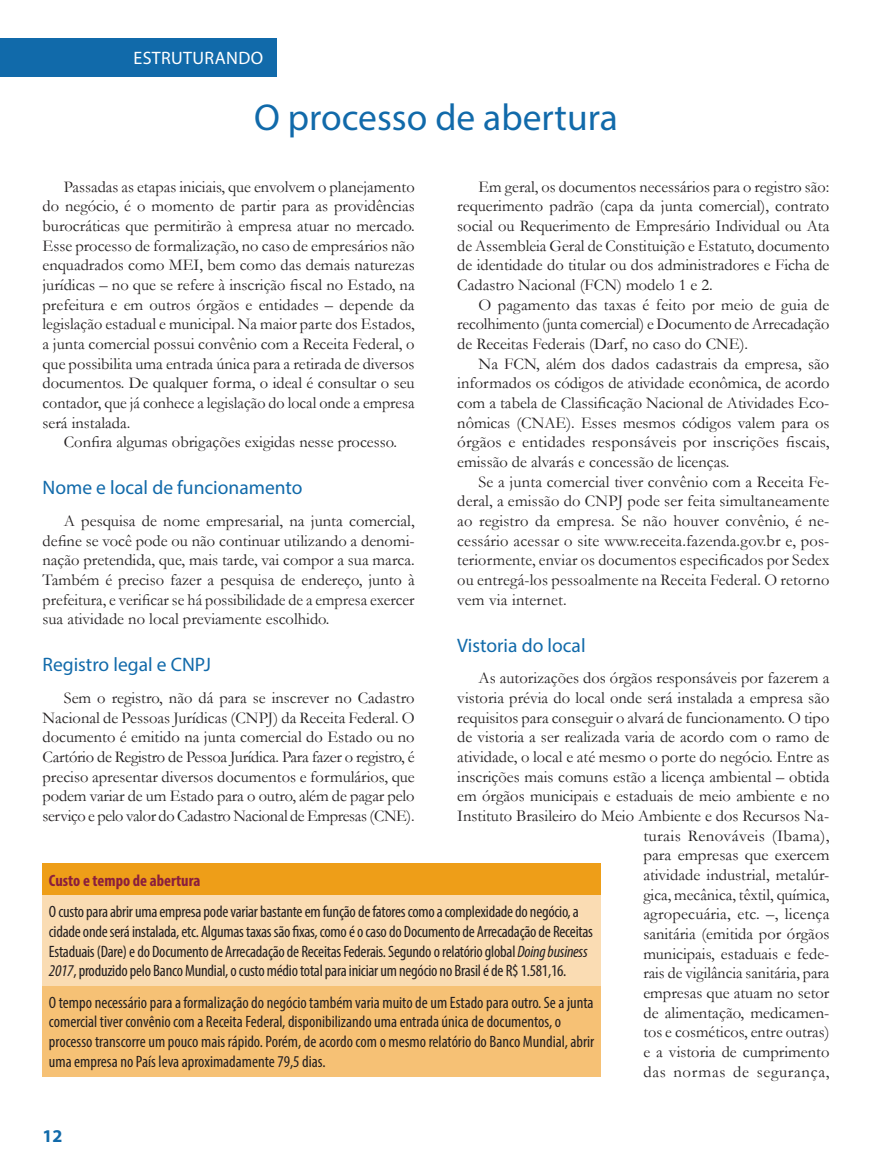
<style>
.page{position:relative;width:872px;height:1170px;background:#fff}
.page>*{position:absolute;margin:0;border:0;box-sizing:border-box;transform-origin:0 0}
.t1{font:37.5px "Myriad Pro";color:#116aaa}
.t2{font:19.5px "Myriad Pro";color:#116aaa}
.t3{font:18px "Myriad Pro";letter-spacing:.02em;color:#fff}
.t4{font:700 18px "Myriad Pro";color:#116aaa}
.t5{font:16.5px/19.6px "Garamond";color:#231f20;text-align:justify}
.t6{font:condensed 16.5px/19.6px "Myriad Pro";letter-spacing:-.015em;color:#231f20}
.t7{font:700 condensed 16.5px "Myriad Pro";color:#8a1e3d}
.s1{font-style:italic}
</style>
<div class="page">
<div style="left:0;top:38px;width:276px;height:39px;background:#116aaa"></div>
<div style="left:43px;top:863px;width:558px;height:32px;background:#ee9e18"></div>
<div style="left:43px;top:895px;width:558px;height:90px;background:#fadcb3"></div>
<div style="left:43px;top:985px;width:558px;height:91px;background:#f6c175"></div>
<p class="t3" style="left:133px;top:47px;width:131px">ESTRUTURANDO</p>
<h1 class="t1" style="left:254px;top:94px;width:365px">O processo de abertura</h1>
<p class="t5" style="left:43px;top:176px;width:374px;text-indent:21px">Passadas as etapas iniciais, que envolvem o planejamento do negócio, é o momento de partir para as providências burocráticas que permitirão à empresa atuar no mercado.<br>Esse processo de formalização, no caso de empresários não enquadrados como MEI, bem como das demais naturezas jurídicas – no que se refere à inscrição fiscal no Estado, na prefeitura e em outros órgãos e entidades – depende da legislação estadual e municipal. Na maior parte dos Estados, a junta comercial possui convênio com a Receita Federal, o que possibilita uma entrada única para a retirada de diversos documentos. De qualquer forma, o ideal é consultar o seu contador, que já conhece a legislação do local onde a empresa será instalada.</p>
<p class="t5" style="left:64px;top:432px;width:335px">Confira algumas obrigações exigidas nesse processo.</p>
<p class="t2" style="left:43px;top:476px;width:261px">Nome e local de funcionamento</p>
<p class="t5" style="left:43px;top:510px;width:374px;text-indent:21px">A pesquisa de nome empresarial, na junta comercial, define se você pode ou não continuar utilizando a denomi&shy;nação pretendida, que, mais tarde, vai compor a sua marca.<br>Também é preciso fazer a pesquisa de endereço, junto à prefeitura, e verificar se há possibilidade de a empresa exercer sua atividade no local previamente escolhido.</p>
<p class="t2" style="left:43px;top:653px;width:170px">Registro legal e CNPJ</p>
<p class="t5" style="left:43px;top:687px;width:374px;text-indent:21px">Sem o registro, não dá para se inscrever no Cadastro Nacional de Pessoas Jurídicas (CNPJ) da Receita Federal. O documento é emitido na junta comercial do Estado ou no Cartório de Registro de Pessoa Jurídica. Para fazer o registro, é preciso apresentar diversos documentos e formulários, que podem variar de um Estado para o outro, além de pagar pelo serviço e pelo valor do Cadastro Nacional de Empresas (CNE).</p>
<p class="t5" style="left:457px;top:176px;width:374px;text-indent:21px">Em geral, os documentos necessários para o registro são: requerimento padrão (capa da junta comercial), contrato social ou Requerimento de Empresário Individual ou Ata de Assembleia Geral de Constituição e Estatuto, documento de identidade do titular ou dos administradores e Ficha de Cadastro Nacional (FCN) modelo 1 e 2.</p>
<p class="t5" style="left:457px;top:294px;width:374px;text-indent:21px">O pagamento das taxas é feito por meio de guia de recolhimento (junta comercial) e Documento de Arrecadação de Receitas Federais (Darf, no caso do CNE).</p>
<p class="t5" style="left:457px;top:353px;width:374px;text-indent:21px">Na FCN, além dos dados cadastrais da empresa, são informados os códigos de atividade econômica, de acordo com a tabela de Classificação Nacional de Atividades Eco&shy;nômicas (CNAE). Esses mesmos códigos valem para os órgãos e entidades responsáveis por inscrições fiscais, emissão de alvarás e concessão de licenças.</p>
<p class="t5" style="left:457px;top:471px;width:374px;text-indent:21px">Se a junta comercial tiver convênio com a Receita Fe&shy;deral, a emissão do CNPJ pode ser feita simultaneamente ao registro da empresa. Se não houver convênio, é ne&shy;cessário acessar o site www.receita.fazenda.gov.br e, pos&shy;teriormente, enviar os documentos especificados por Sedex ou entregá-los pessoalmente na Receita Federal. O retorno vem via internet.</p>
<p class="t2" style="left:457px;top:633px;width:130px">Vistoria do local</p>
<p class="t5" style="left:457px;top:667px;width:374px;text-align:right">As autorizações dos órgãos responsáveis por fazerem a vistoria prévia do local onde será instalada a empresa são requisitos para conseguir o alvará de funcionamento. O tipo de vistoria a ser realizada varia de acordo com o ramo de atividade, o local e até mesmo o porte do negócio. Entre as inscrições mais comuns estão a licença ambiental – obtida em órgãos municipais e estaduais de meio ambiente e no Instituto Brasileiro do Meio Ambiente e dos Recursos Na&shy;turais Renováveis (Ibama),<br>para empresas que exercem<br>atividade industrial, metalúr-<br>gica, mecânica, têxtil, química,<br>agropecuária, etc. –, licença<br>sanitária (emitida por órgãos<br>municipais, estaduais e fede-<br>rais de vigilância sanitária, para<br>empresas que atuam no setor<br>de alimentação, medicamen-<br>tos e cosméticos, entre outras)<br>e a vistoria de cumprimento<br>das normas de segurança,</p>
<p class="t7" style="left:49px;top:869px;width:153px">Custo e tempo de abertura</p>
<p class="t6" style="left:49px;top:901px;width:545px">O custo para abrir uma empresa pode variar bastante em função de fatores como a complexidade do negócio, a cidade onde será instalada, etc. Algumas taxas são fixas, como é o caso do Documento de Arrecadação de Receitas Estaduais (Dare) e do Documento de Arrecadação de Receitas Federais. Segundo o relatório global <span class="s1">Doing business 2017</span>, produzido pelo Banco Mundial, o custo médio total para iniciar um negócio no Brasil é de R$ 1.581,16.</p>
<p class="t6" style="left:49px;top:992px;width:547px">O tempo necessário para a formalização do negócio também varia muito de um Estado para outro. Se a junta comercial tiver convênio com a Receita Federal, disponibilizando uma entrada única de documentos, o processo transcorre um pouco mais rápido. Porém, de acordo com o mesmo relatório do Banco Mundial, abrir uma empresa no País leva aproximadamente 79,5 dias.</p>
<p class="t4" style="left:43px;top:1124px;width:21px">12</p>
</div>
